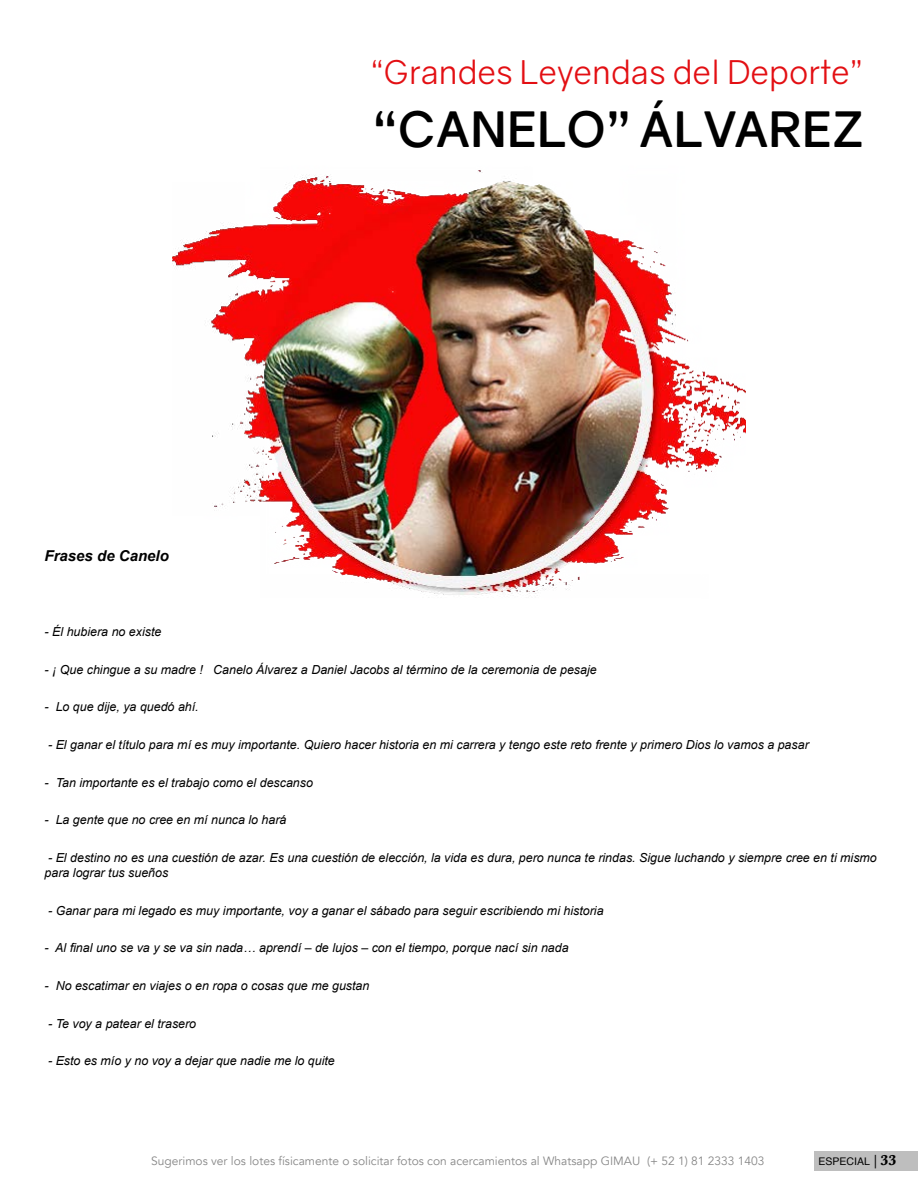
<style>
.page{position:relative;width:918px;height:1188px;background:#fff}
.page>*{position:absolute;margin:0;border:0;box-sizing:border-box;transform-origin:0 0}
.t1{font:700 48.75px "Gravity";letter-spacing:.01em;color:#000}
.t2{font:33px "Gravity";color:#e30f13}
.t3{font:italic 700 15px "Arial";color:#000}
.t4{font:italic 12.45px/14.9px "Arial";color:#000}
.t5{font:12px "Avenir";color:#878787}
.t6{font:10.5px "Helvetica";color:#000}
.s1{font-family:"Constantia";font-weight:700;font-size:13.5px}
.s2{font-family:"Baskerville";font-weight:700;font-size:15px}
</style>
<div class="page">
<div style="left:814px;top:1151px;width:104px;height:20px;background:#bebebe"></div>
<img style="left:172px;top:170px;width:574px;height:425px">
<p class="t3" style="left:45px;top:546px;width:126px">Frases de Canelo</p>
<h2 class="t2" style="left:370px;top:52px;width:493px">“Grandes Leyendas del Deporte”</h2>
<h1 class="t1" style="left:370px;top:99px;width:496px">“CANELO” ÁLVAREZ</h1>
<p class="t4" style="left:45px;top:625px;width:118px">- Él hubiera no existe</p>
<p class="t4" style="left:45px;top:662px;width:554px">- ¡ Que chingue a su madre ! Canelo Álvarez a Daniel Jacobs al término de la ceremonia de pesaje</p>
<p class="t4" style="left:45px;top:700px;width:156px">- Lo que dije, ya quedó ahí.</p>
<p class="t4" style="left:48px;top:738px;width:762px">- El ganar el título para mí es muy importante. Quiero hacer historia en mi carrera y tengo este reto frente y primero Dios lo vamos a pasar</p>
<p class="t4" style="left:45px;top:775px;width:270px">- Tan importante es el trabajo como el descanso</p>
<p class="t4" style="left:45px;top:813px;width:243px">- La gente que no cree en mí nunca lo hará</p>
<p class="t4" style="left:45px;top:851px;width:834px">- El destino no es una cuestión de azar. Es una cuestión de elección, la vida es dura, pero nunca te rindas. Sigue luchando y siempre cree en ti mismo para lograr tus sueños</p>
<p class="t4" style="left:48px;top:903px;width:557px">- Ganar para mi legado es muy importante, voy a ganar el sábado para seguir escribiendo mi historia</p>
<p class="t4" style="left:45px;top:941px;width:526px">- Al final uno se va y se va sin nada… aprendí – de lujos – con el tiempo, porque nací sin nada</p>
<p class="t4" style="left:45px;top:978px;width:326px">- No escatimar en viajes o en ropa o cosas que me gustan</p>
<p class="t4" style="left:48px;top:1016px;width:150px">- Te voy a patear el trasero</p>
<p class="t4" style="left:48px;top:1054px;width:288px">- Esto es mío y no voy a dejar que nadie me lo quite</p>
<p class="t5" style="left:151px;top:1154px;width:615px">Sugerimos ver los lotes físicamente o solicitar fotos con acercamientos al Whatsapp GIMAU (+ 52 1) 81 2333 1403</p>
<p class="t6" style="left:819px;top:1154px;width:80px">ESPECIAL <span class="s1">|</span> <span class="s2">33</span></p>
</div>
